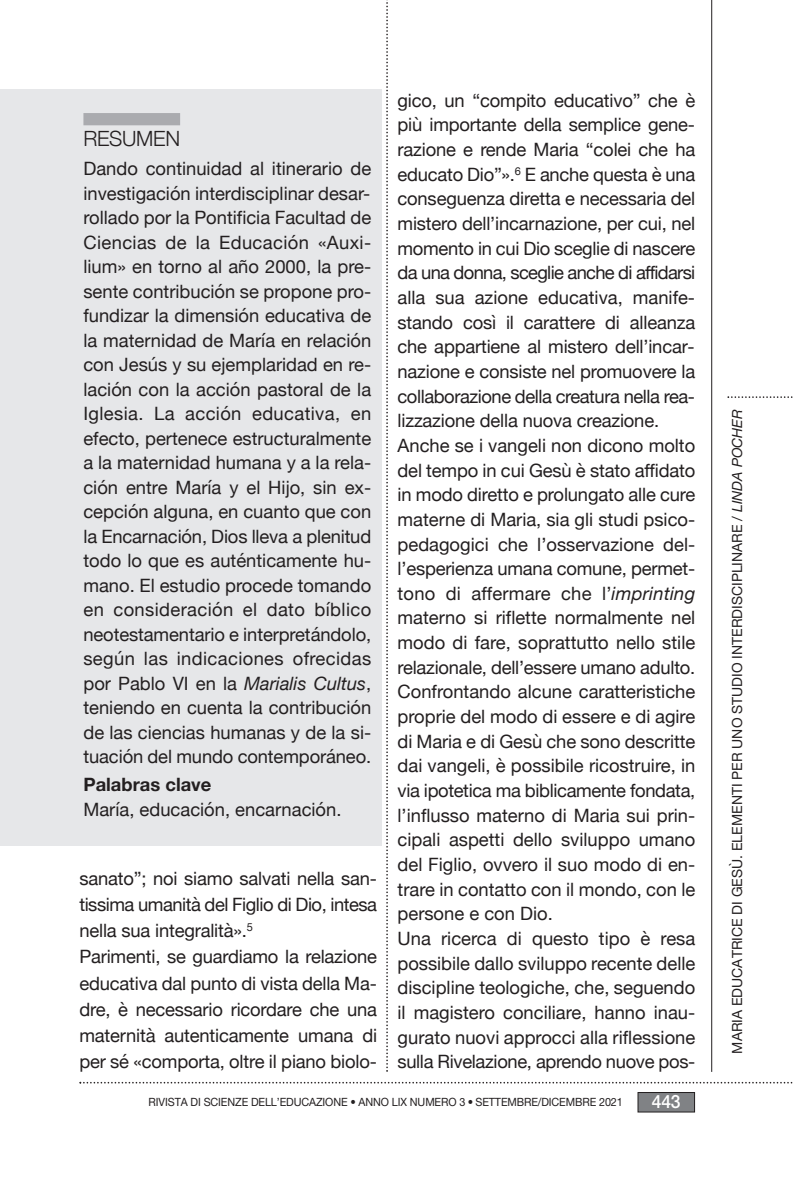
<style>
.page{position:relative;width:794px;height:1191px;background:#fff}
.page>*{position:absolute;margin:0;border:0;box-sizing:border-box;transform-origin:0 0}
.t1{font:300 21px "Helvetica Neue";letter-spacing:-.015em;color:#231f20}
.t2{font:18.38px/24.7px "Helvetica Neue";letter-spacing:-.01em;color:#231f20;text-align:justify}
.t3{font:700 18.38px "Helvetica Neue";color:#231f20}
.t4{font:18.38px "Helvetica Neue LT Pro Md 2";color:#fff;scale:.95 1}
.t5{font:14px "Helvetica Neue LT Pro Roman 2";color:#231f20}
.t6{font:11.38px "Helvetica Neue LT Pro Roman 2";letter-spacing:-.01em;color:#231f20;scale:.95 1}
.s1{font-style:italic}
.s2{font-family:"Helvetica Neue LT Pro";font-style:italic}
</style>
<div class="page">
<hr style="left:711px;top:0;width:1px;height:1071px;background:#231f20">
<svg style="left:386px;top:0;width:2px;height:1071px"></svg>
<div style="left:638px;top:1092px;width:56px;height:19px;background:#808285"></div>
<div style="left:638px;top:1092px;width:56px;height:20px;border:1px solid #231f20"></div>
<svg style="left:79px;top:1081px;width:714px;height:2px"></svg>
<svg style="left:727px;top:396px;width:66px;height:2px"></svg>
<div style="left:0;top:90px;width:381px;height:755px;background:#e6e7e9"></div>
<div style="left:83px;top:113px;width:97px;height:12px;background:#aaabaf"></div>
<p class="t2" style="left:397px;top:88px;width:299px">gico, un “compito educativo” che è più importante della semplice gene&shy;razione e rende Maria “colei che ha educato Dio”».<sup>6</sup> E anche questa è una conseguenza diretta e necessaria del mistero dell’incarnazione, per cui, nel momento in cui Dio sceglie di nascere da una donna, sceglie anche di affidarsi alla sua azione educativa, manife&shy;stando così il carattere di alleanza che appartiene al mistero dell’incar&shy;nazione e consiste nel promuovere la collaborazione della creatura nella rea&shy;lizzazione della nuova creazione.</p>
<p class="t2" style="left:397px;top:433px;width:299px">Anche se i vangeli non dicono molto del tempo in cui Gesù è stato affidato in modo diretto e prolungato alle cure materne di Maria, sia gli studi psico&shy;pedagogici che l’osservazione del&shy;l’esperienza umana comune, permet&shy;tono di affermare che l’<span class="s1">imprinting </span>materno si riflette normalmente nel modo di fare, soprattutto nello stile relazionale, dell’essere umano adulto.<br>Confrontando alcune caratteristiche proprie del modo di essere e di agire di Maria e di Gesù che sono descritte dai vangeli, è possibile ricostruire, in via ipotetica ma biblicamente fondata, l’influsso materno di Maria sui prin&shy;cipali aspetti dello sviluppo umano del Figlio, ovvero il suo modo di en&shy;trare in contatto con il mondo, con le persone e con Dio.</p>
<p class="t2" style="left:397px;top:925px;width:299px">Una ricerca di questo tipo è resa possibile dallo sviluppo recente delle discipline teologiche, che, seguendo il magistero conciliare, hanno inau&shy;gurato nuovi approcci alla riflessione sulla Rivelazione, aprendo nuove pos-</p>
<p class="t4" style="left:652px;top:1091px;width:32px">443</p>
<p class="t1" style="left:83px;top:125px;width:98px">RESUMEN</p>
<p class="t2" style="left:83px;top:156px;width:289px">Dando continuidad al itinerario de investigación interdisciplinar desar&shy;rollado por la Pontificia Facultad de Ciencias de la Educación «Auxi&shy;lium» en torno al año 2000, la pre&shy;sente contribución se propone pro&shy;fundizar la dimensión educativa de la maternidad de María en relación con Jesús y su ejemplaridad en re&shy;lación con la acción pastoral de la Iglesia. La acción educativa, en efecto, pertenece estructuralmente a la maternidad humana y a la rela&shy;ción entre María y el Hijo, sin ex&shy;cepción alguna, en cuanto que con la Encarnación, Dios lleva a plenitud todo lo que es auténticamente hu&shy;mano. El estudio procede tomando en consideración el dato bíblico neotestamentario e interpretándolo, según las indicaciones ofrecidas por Pablo VI en la <span class="s1">Marialis Cultus</span>, teniendo en cuenta la contribución de las ciencias humanas y de la si&shy;tuación del mundo contemporáneo.</p>
<p class="t3" style="left:83px;top:773px;width:129px">Palabras clave</p>
<p class="t2" style="left:83px;top:797px;width:259px">María, educación, encarnación.</p>
<p class="t2" style="left:79px;top:865px;width:299px;line-height:26.1px">sanato”; noi siamo salvati nella san&shy;tissima umanità del Figlio di Dio, intesa nella sua integralità».<sup>5</sup></p>
<p class="t2" style="left:79px;top:943px;width:299px;line-height:26.1px">Parimenti, se guardiamo la relazione educativa dal punto di vista della Ma&shy;dre, è necessario ricordare che una maternità autenticamente umana di per sé «comporta, oltre il piano biolo-</p>
<p class="t6" style="left:149px;top:1098px;width:500px">RIVISTA DI SCIENZE DELL’EDUCAZIONE • ANNO LIX NUMERO 3 • SETTEMBRE/DICEMBRE 2021</p>
<p class="t5" style="left:732px;top:1053px;width:645px;rotate:-90deg">MARIA EDUCATRICE DI GESÙ. ELEMENTI PER UNO STUDIO INTERDISCIPLINARE / <span class="s2">LINDA POCHER</span></p>
</div>
